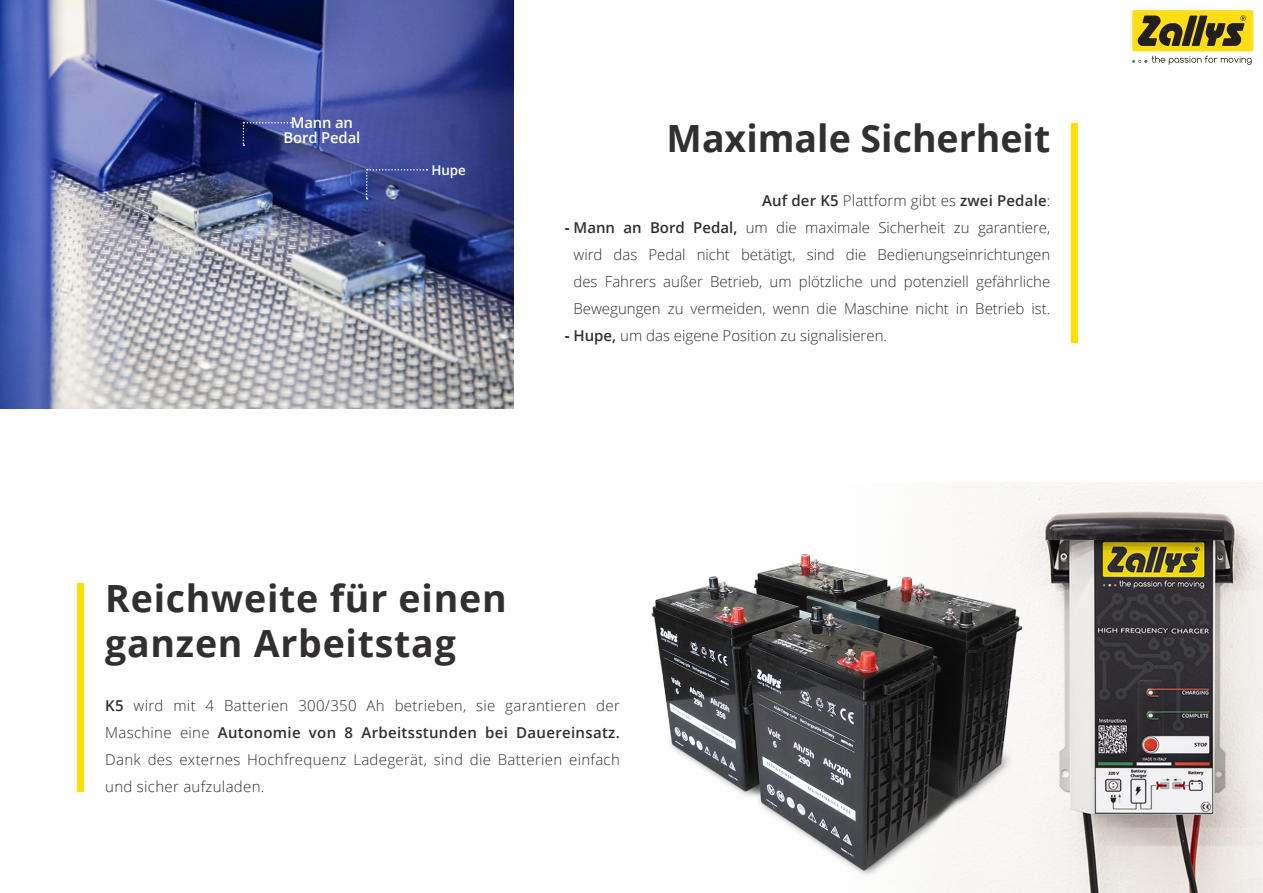
<style>
.page{position:relative;width:1263px;height:893px;background:#fff}
.page>*{position:absolute;margin:0;border:0;box-sizing:border-box;transform-origin:0 0}
.t1{font:700 37.5px/45px "Open Sans";letter-spacing:.02em;color:#312f30}
.t2{font:700 37.5px "Open Sans";color:#312f30}
.t3{font:300 15px/27px "Open Sans";color:#312f30;text-align:center}
.t4{font:600 15px "Open Sans";letter-spacing:.01em;color:#312f30}
.t5{font:600 15px "Open Sans";letter-spacing:-.01em;color:#fff}
.t6{font:600 13.5px "Open Sans";color:#fff}
.s1{font-weight:300}
.s2{font-weight:700}
.s3{font-weight:600}
</style>
<div class="page">
<svg style="left:1132px;top:56px;width:119px;height:9px"></svg>
<div style="left:1132px;top:10px;width:121px;height:41px;background:#ffdd17;border-radius:2px"></div>
<svg style="left:1138px;top:15px;width:108px;height:31px"></svg>
<img style="left:0;top:0;width:513px;height:408px">
<svg style="left:366px;top:169px;width:61px;height:31px;background:#444f8e"></svg>
<svg style="left:243px;top:122px;width:48px;height:24px"></svg>
<img style="left:922px;top:483px;width:341px;height:410px">
<img style="left:651px;top:545px;width:381px;height:334px">
<div style="left:77px;top:583px;width:7px;height:209px;background:#ffdf01"></div>
<div style="left:1071px;top:123px;width:6px;height:219px;background:#ffdf01"></div>
<p class="t5" style="left:291px;top:112px;width:64px">Mann an</p>
<p class="t5" style="left:284px;top:127px;width:78px">Bord Pedal</p>
<p class="t6" style="left:432px;top:161px;width:36px">Hupe</p>
<p class="t2" style="left:667px;top:112px;width:385px">Maximale Sicherheit</p>
<p class="t4" style="left:762px;top:190px;width:290px">Auf der K5 <span class="s1">Plattform gibt es</span> zwei Pedale<span class="s1">:</span></p>
<p class="t3" style="left:565px;top:213px;width:487px"><span class="s2">-</span> <span class="s3">Mann an Bord Pedal,</span> um die maximale Sicherheit zu garantiere, wird das Pedal nicht betätigt, sind die Bedienungseinrichtungen des Fahrers außer Betrieb, um plötzliche und potenziell gefährliche Bewegungen zu vermeiden, wenn die Maschine nicht in Betrieb ist.</p>
<p class="t3" style="left:565px;top:321px;width:324px"><span class="s2">-</span> <span class="s3">Hupe,</span> um das eigene Position zu signalisieren.</p>
<p class="t1" style="left:105px;top:575px;width:403px">Reichweite für einen ganzen Arbeitstag</p>
<p class="t3" style="left:105px;top:692px;width:516px;text-align:justify"><span class="s3">K5</span> wird mit 4 Batterien 300/350 Ah betrieben, sie garantieren der Maschine eine <span class="s3">Autonomie von 8 Arbeitsstunden bei Dauereinsatz.<br></span>Dank des externes Hochfrequenz Ladegerät, sind die Batterien einfach und sicher aufzuladen.</p>
</div>
